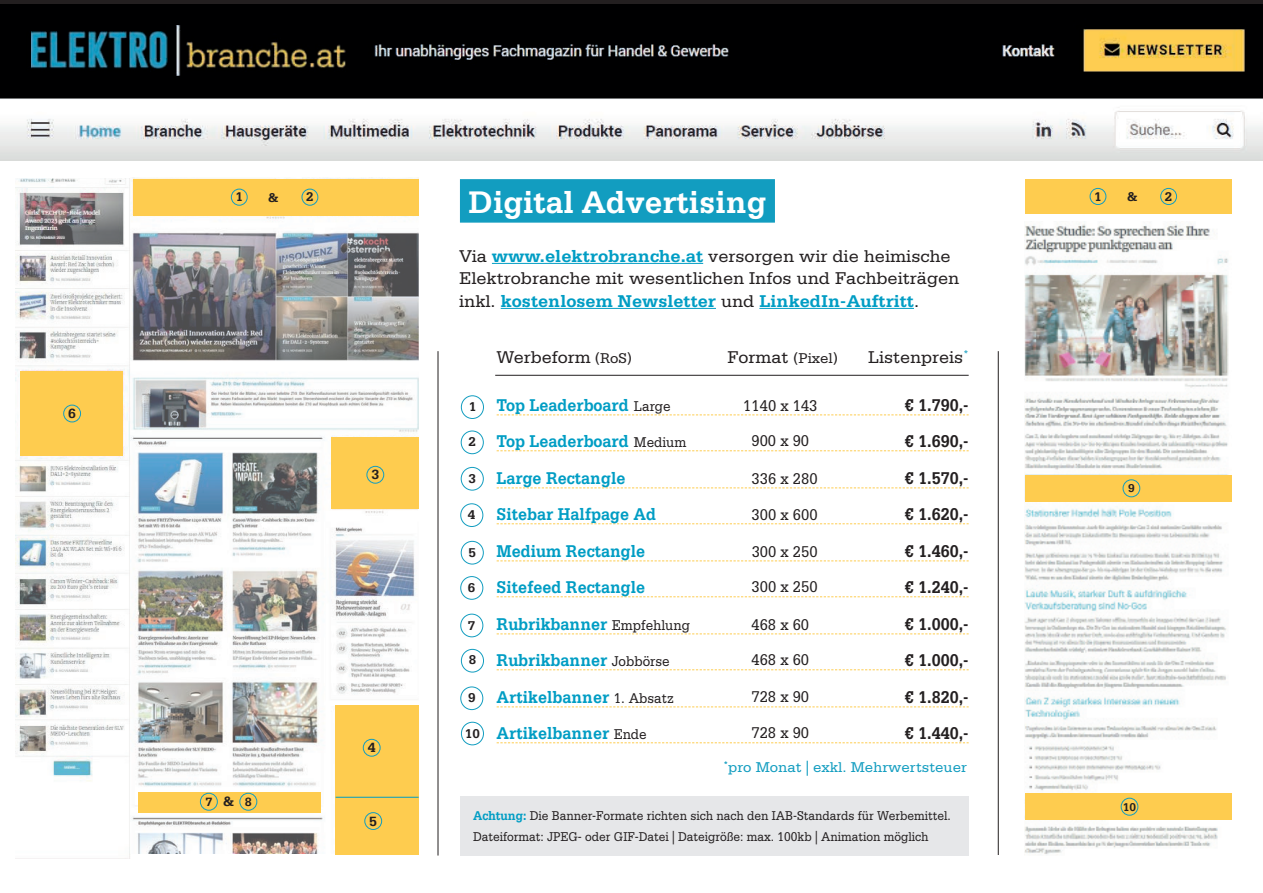
<style>
.page{position:relative;width:1263px;height:893px;background:#fff}
.page>*{position:absolute;margin:0;border:0;box-sizing:border-box;transform-origin:0 0}
.t1{font:700 33px "Serifa Std";color:#fff;scale:.96 1}
.t2{font:700 18px "Serifa Std";color:#009dc4;scale:.9 1}
.t3{font:18px/22.5px "Serifa Std";color:#231f20}
.t4{font:700 18px "Serifa Std";color:#231f20;scale:.9 1}
.t5{font:16.5px/35.8px "Serifa Std";color:#231f20;scale:.9 1}
.t6{font:15px "Serifa Std";color:#129dc0}
.t7{font:15px "Serifa Std";color:#231f20}
.t8{font:700 14.1px "Serifa Std";color:#231f20}
.t9{font:13.5px/21px "Serifa Std";color:#231f20;scale:.89 1}
.t10{font:700 13.5px "Serifa Std";color:#231f20}
.t11{font:700 13.35px "Serifa Std";color:#231f20}
.t12{font:700 12.75px "Serifa Std";color:#231f20}
.t13{font:700 12px "Serifa Std";color:#231f20}
.s1{font-size:14.25px}
.s2{font-weight:700;color:#009dc4}
.s3{font-size:15px}
.s4{font-size:18px}
.s5{font-weight:400;font-size:15px;color:#231f20}
</style>
<div class="page">
<svg style="left:0;top:0;width:1263px;height:5px;background:#1c1819"></svg>
<div style="left:461px;top:395px;width:23px;height:24px;border:1px solid #129dc0;border-radius:50%"></div>
<img style="left:1025px;top:221px;width:206px;height:633px">
<hr style="left:438px;top:351px;width:1px;height:504px;background:#231f20">
<img style="left:15px;top:179px;width:116px;height:680px">
<img style="left:0;top:5px;width:1263px;height:156px">
<img style="left:131px;top:178px;width:288px;height:676px">
<svg style="left:497px;top:414px;width:472px;height:1px"></svg>
<svg style="left:497px;top:450px;width:472px;height:1px"></svg>
<svg style="left:497px;top:487px;width:472px;height:1px"></svg>
<svg style="left:497px;top:523px;width:472px;height:1px"></svg>
<svg style="left:497px;top:560px;width:472px;height:1px"></svg>
<svg style="left:497px;top:596px;width:472px;height:1px"></svg>
<svg style="left:497px;top:633px;width:472px;height:1px"></svg>
<svg style="left:497px;top:669px;width:472px;height:1px"></svg>
<hr style="left:495px;top:375px;width:474px;height:1px;background:#231f20">
<div style="left:331px;top:437px;width:88px;height:72px;background:#fecc4f"></div>
<div style="left:461px;top:431px;width:23px;height:23px;border:1px solid #129dc0;border-radius:50%"></div>
<div style="left:461px;top:467px;width:23px;height:23px;border:1px solid #129dc0;border-radius:50%"></div>
<div style="left:460px;top:503px;width:23px;height:24px;border:1px solid #129dc0;border-radius:50%"></div>
<div style="left:461px;top:541px;width:23px;height:23px;border:1px solid #129dc0;border-radius:50%"></div>
<div style="left:460px;top:576px;width:23px;height:24px;border:1px solid #129dc0;border-radius:50%"></div>
<div style="left:460px;top:614px;width:23px;height:23px;border:1px solid #129dc0;border-radius:50%"></div>
<div style="left:461px;top:649px;width:23px;height:23px;border:1px solid #129dc0;border-radius:50%"></div>
<div style="left:366px;top:466px;width:18px;height:18px;border:1px solid #129dc0;border-radius:50%"></div>
<div style="left:133px;top:179px;width:286px;height:36px;background:#fecc4f"></div>
<svg style="left:497px;top:706px;width:472px;height:1px"></svg>
<svg style="left:497px;top:742px;width:472px;height:1px"></svg>
<div style="left:460px;top:686px;width:23px;height:24px;border:1px solid #129dc0;border-radius:50%"></div>
<div style="left:461px;top:722px;width:23px;height:23px;border:1px solid #129dc0;border-radius:50%"></div>
<hr style="left:492px;top:263px;width:211px;height:1px;background:#009dc4">
<hr style="left:501px;top:308px;width:215px;height:1px;background:#009dc4">
<hr style="left:759px;top:308px;width:155px;height:1px;background:#009dc4">
<div style="left:21px;top:371px;width:102px;height:85px;background:#fecc4f"></div>
<div style="left:63px;top:405px;width:18px;height:17px;border:1px solid #129dc0;border-radius:50%"></div>
<div style="left:336px;top:706px;width:83px;height:149px;background:#fecc4f"></div>
<div style="left:363px;top:739px;width:17px;height:18px;border:1px solid #129dc0;border-radius:50%"></div>
<hr style="left:336px;top:797px;width:83px;height:1px;background:#009dc4">
<div style="left:364px;top:812px;width:18px;height:18px;border:1px solid #129dc0;border-radius:50%"></div>
<div style="left:138px;top:792px;width:183px;height:20px;background:#fecc4f"></div>
<div style="left:200px;top:793px;width:18px;height:17px;border:1px solid #129dc0;border-radius:50%"></div>
<div style="left:239px;top:793px;width:18px;height:17px;border:1px solid #129dc0;border-radius:50%"></div>
<div style="left:1025px;top:475px;width:207px;height:26px;background:#fecc4f"></div>
<div style="left:1123px;top:479px;width:17px;height:18px;border:1px solid #129dc0;border-radius:50%"></div>
<div style="left:1025px;top:793px;width:206px;height:27px;background:#fecc4f"></div>
<div style="left:1121px;top:798px;width:17px;height:18px;border:1px solid #129dc0;border-radius:50%"></div>
<div style="left:1025px;top:179px;width:206px;height:34px;background:#fecc4f"></div>
<div style="left:1090px;top:188px;width:16px;height:17px;border:1px solid #129dc0;border-radius:50%"></div>
<div style="left:1160px;top:188px;width:17px;height:17px;border:1px solid #129dc0;border-radius:50%"></div>
<div style="left:460px;top:179px;width:315px;height:44px;background:#129dc0"></div>
<div style="left:460px;top:796px;width:509px;height:60px;background:#e6e7e9"></div>
<hr style="left:998px;top:351px;width:1px;height:504px;background:#231f20">
<div style="left:231px;top:189px;width:17px;height:17px;border:1px solid #129dc0;border-radius:50%"></div>
<div style="left:302px;top:189px;width:16px;height:17px;border:1px solid #129dc0;border-radius:50%"></div>
<p class="t8" style="left:68px;top:405px;width:9px">6</p>
<p class="t11" style="left:236px;top:189px;width:9px">1</p>
<p class="t10" style="left:268px;top:189px;width:12px">&amp;</p>
<p class="t11" style="left:306px;top:189px;width:9px">2</p>
<p class="t12" style="left:205px;top:794px;width:48px">7<span class="s1">&amp;</span>8</p>
<p class="t8" style="left:371px;top:466px;width:9px">3</p>
<p class="t8" style="left:368px;top:739px;width:9px">4</p>
<p class="t8" style="left:369px;top:813px;width:9px">5</p>
<h1 class="t1" style="left:468px;top:183px;width:312px">Digital Advertising</h1>
<p class="t11" style="left:1094px;top:189px;width:9px">1</p>
<p class="t10" style="left:1127px;top:188px;width:12px">&amp;</p>
<p class="t11" style="left:1165px;top:189px;width:9px">2</p>
<p class="t3" style="left:459px;top:245px;width:502px">Via <span class="s2">www.elektrobranche.at</span> versorgen wir die heimische<br>Elektrobranche mit wesentlichen Infos und Fachbeiträgen inkl. <span class="s2">kostenlosem Newsletter</span> und <span class="s2">LinkedIn-Auftritt</span>.</p>
<p class="t10" style="left:469px;top:399px;width:9px">1</p>
<p class="t10" style="left:468px;top:434px;width:9px">2</p>
<p class="t10" style="left:468px;top:470px;width:9px">3</p>
<p class="t10" style="left:468px;top:507px;width:9px">4</p>
<p class="t10" style="left:468px;top:544px;width:9px">5</p>
<p class="t10" style="left:468px;top:580px;width:9px">6</p>
<p class="t10" style="left:468px;top:617px;width:9px">7</p>
<p class="t10" style="left:469px;top:652px;width:9px">8</p>
<p class="t10" style="left:468px;top:690px;width:9px">9</p>
<p class="t10" style="left:465px;top:726px;width:17px">10</p>
<p class="t3" style="left:497px;top:346px;width:137px">Werbeform <span class="s3">(RoS)</span></p>
<p class="t7" style="left:727px;top:350px;width:112px"><span class="s4">Format</span> (Pixel)</p>
<p class="t3" style="left:868px;top:346px;width:102px">Listenpreis<sup>*</sup></p>
<p class="t2" style="left:497px;top:395px;width:195px">Top Leaderboard <span class="s5">Large</span></p>
<p class="t4" style="left:905px;top:395px;width:73px">€ 1.790,-</p>
<p class="t2" style="left:497px;top:430px;width:212px">Top Leaderboard <span class="s5">Medium</span></p>
<p class="t4" style="left:905px;top:430px;width:73px">€ 1.690,-</p>
<p class="t2" style="left:497px;top:468px;width:145px">Large Rectangle</p>
<p class="t4" style="left:905px;top:468px;width:73px">€ 1.570,-</p>
<p class="t2" style="left:497px;top:503px;width:179px">Sitebar Halfpage Ad</p>
<p class="t4" style="left:905px;top:503px;width:73px">€ 1.620,-</p>
<p class="t2" style="left:497px;top:541px;width:167px">Medium Rectangle</p>
<p class="t4" style="left:905px;top:541px;width:73px">€ 1.460,-</p>
<p class="t2" style="left:497px;top:576px;width:167px">Sitefeed Rectangle</p>
<p class="t4" style="left:905px;top:576px;width:73px">€ 1.240,-</p>
<p class="t2" style="left:497px;top:613px;width:216px">Rubrikbanner <span class="s5">Empfehlung</span></p>
<p class="t4" style="left:905px;top:613px;width:73px">€ 1.000,-</p>
<p class="t2" style="left:497px;top:649px;width:194px">Rubrikbanner <span class="s5">Jobbörse</span></p>
<p class="t4" style="left:905px;top:649px;width:73px">€ 1.000,-</p>
<p class="t5" style="left:743px;top:388px;width:84px;text-align:center">1140 x 143<br>900 x 90</p>
<p class="t5" style="left:752px;top:460px;width:75px">336 x 280</p>
<p class="t5" style="left:752px;top:497px;width:75px">300 x 600</p>
<p class="t5" style="left:752px;top:533px;width:75px">300 x 250<br>300 x 250</p>
<p class="t5" style="left:751px;top:606px;width:66px">468 x 60</p>
<p class="t5" style="left:751px;top:642px;width:66px">468 x 60</p>
<p class="t2" style="left:497px;top:686px;width:198px">Artikelbanner <span class="s5">1. Absatz</span></p>
<p class="t4" style="left:905px;top:686px;width:73px">€ 1.820,-</p>
<p class="t2" style="left:497px;top:722px;width:168px">Artikelbanner <span class="s5">Ende</span></p>
<p class="t4" style="left:905px;top:722px;width:73px">€ 1.440,-</p>
<p class="t5" style="left:751px;top:679px;width:66px">728 x 90<br>728 x 90</p>
<p class="t6" style="left:723px;top:758px;width:245px"><sup>*</sup>pro Monat | exkl. Mehrwertsteuer</p>
<p class="t9" style="left:473px;top:805px;width:538px"><span class="s2">Achtung:</span> Die Banner-Formate richten sich nach den IAB-Standards für Werbemittel.<br>Dateiformat: JPEG- oder GIF-Datei | Dateigröße: max. 100kb | Animation möglich</p>
<p class="t13" style="left:1128px;top:481px;width:8px">9</p>
<p class="t13" style="left:1123px;top:799px;width:15px">10</p>
</div>
